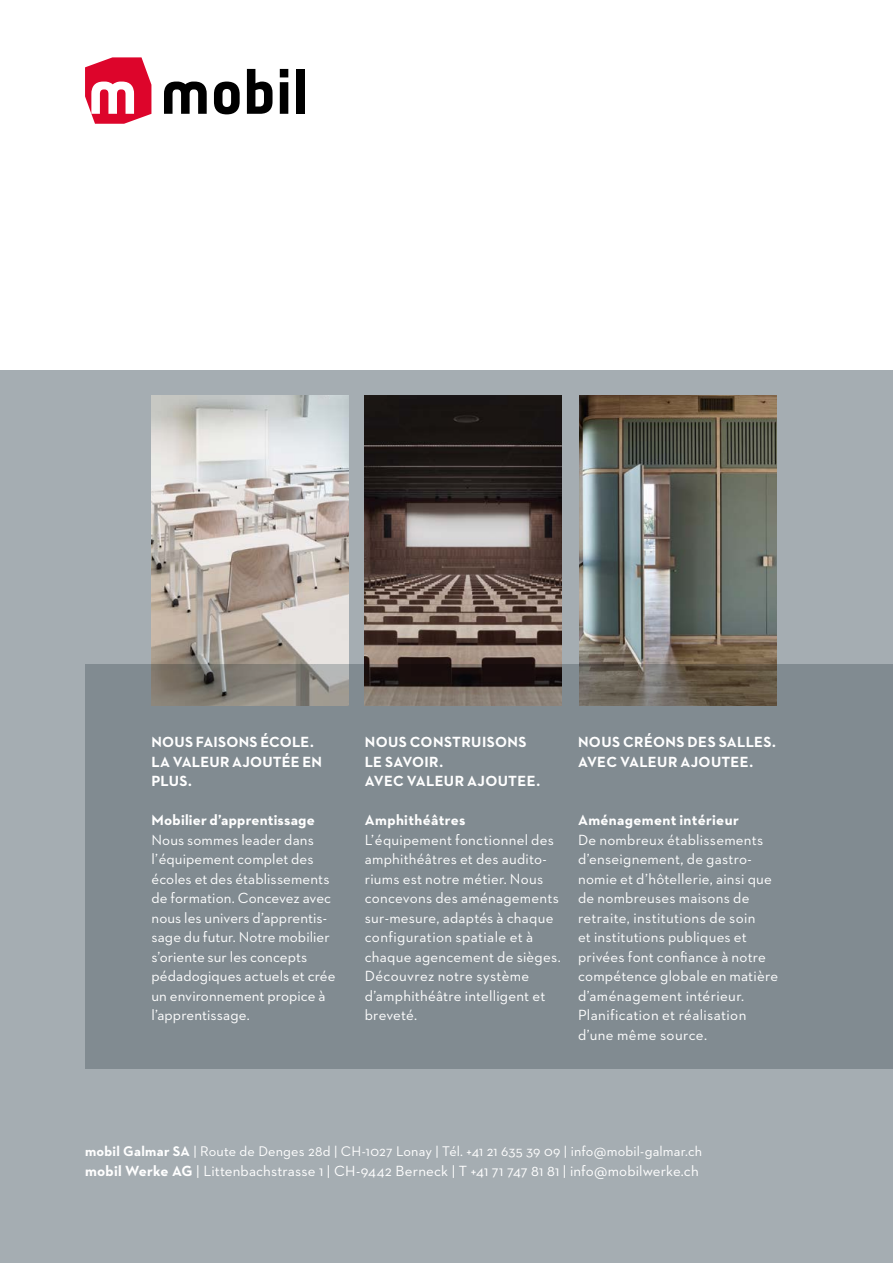
<style>
.page{position:relative;width:893px;height:1263px;background:#fff}
.page>*{position:absolute;margin:0;border:0;box-sizing:border-box;transform-origin:0 0}
.t1{font:15px/19.5px "Neutraface 2 Text";letter-spacing:.015em;color:#fff}
.t2{font:700 15px/19.5px "Neutraface 2 Text";letter-spacing:.02em;color:#fff}
.t3{font:14.25px "Neutraface 2 Text";letter-spacing:.01em;color:#fff}
.s1{font-weight:700}
</style>
<div class="page">
<div style="left:0;top:370px;width:893px;height:893px;background:#a5adb2"></div>
<img style="left:579px;top:395px;width:197px;height:269px">
<img style="left:365px;top:395px;width:196px;height:269px">
<img style="left:151px;top:395px;width:197px;height:269px">
<svg style="left:164px;top:82px;width:43px;height:32px"></svg>
<svg style="left:214px;top:82px;width:26px;height:32px"></svg>
<svg style="left:247px;top:69px;width:26px;height:45px"></svg>
<svg style="left:280px;top:69px;width:8px;height:45px"></svg>
<div style="left:296px;top:69px;width:8px;height:45px;background:#000"></div>
<svg style="left:85px;top:57px;width:66px;height:67px"></svg>
<svg style="left:85px;top:664px;width:808px;height:405px;background:#7f878c"></svg>
<p class="t2" style="left:151px;top:732px;width:172px">NOUS FAISONS ÉCOLE.<br>LA VALEUR AJOUTÉE EN<br>PLUS.</p>
<p class="t2" style="left:151px;top:810px;width:165px">Mobilier d’apprentissage</p>
<p class="t1" style="left:151px;top:830px;width:186px">Nous sommes leader dans l’équipement complet des écoles et des établissements de formation. Concevez avec nous les univers d’apprentis&shy;sage du futur. Notre mobilier s’oriente sur les concepts pédadogiques actuels et crée un environnement propice à l’apprentissage.</p>
<p class="t2" style="left:365px;top:732px;width:177px">NOUS CONSTRUISONS<br>LE SAVOIR.<br>AVEC VALEUR AJOUTEE.</p>
<p class="t2" style="left:365px;top:810px;width:102px">Amphithéâtres</p>
<p class="t1" style="left:365px;top:830px;width:197px">L’équipement fonctionnel des amphithéâtres et des audito&shy;riums est notre métier. Nous concevons des aménagements sur-mesure, adaptés à chaque configuration spatiale et à chaque agencement de sièges.<br>Découvrez notre système d’amphithéâtre intelligent et breveté.</p>
<p class="t2" style="left:578px;top:732px;width:200px">NOUS CRÉONS DES SALLES.<br>AVEC VALEUR AJOUTEE.</p>
<p class="t2" style="left:578px;top:810px;width:162px">Aménagement intérieur</p>
<p class="t1" style="left:578px;top:830px;width:202px">De nombreux établissements d’enseignement, de gastro&shy;nomie et d’hôtellerie, ainsi que de nombreuses maisons de retraite, institutions de soin<br>et institutions publiques et privées font confiance à notre compétence globale en matière d’aménagement intérieur.<br>Planification et réalisation d’une même source.</p>
<p class="t3" style="left:85px;top:1142px;width:619px"><span class="s1">mobil Galmar SA</span> | Route de Denges 28d | CH-1027 Lonay | Tél. +41 21 635 39 09 | info@mobil-galmar.ch</p>
<p class="t1" style="left:85px;top:1160px;width:615px"><span class="s1">mobil Werke AG</span> | Littenbachstrasse 1 | CH-9442 Berneck | T +41 71 747 81 81 | info@mobilwerke.ch</p>
</div>
